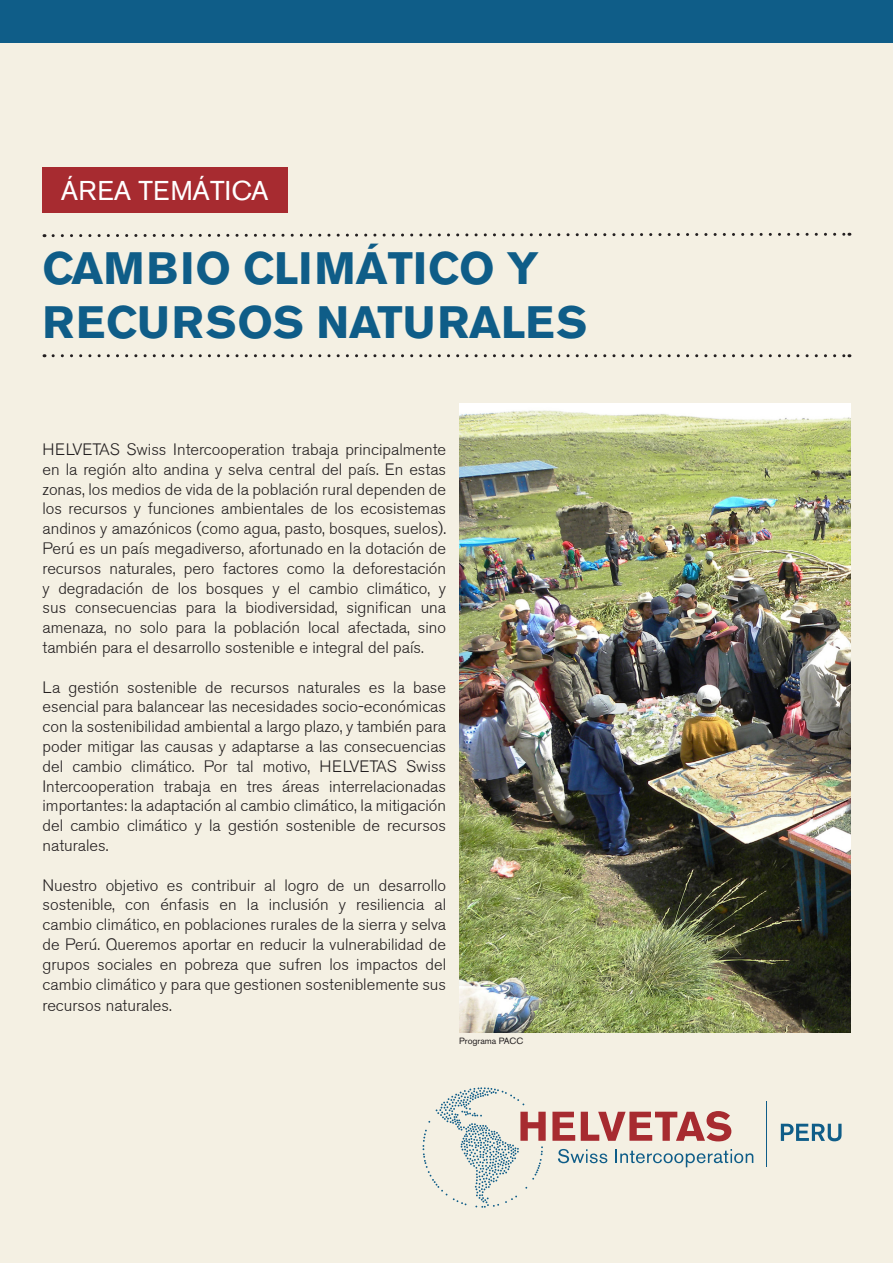
<style>
.page{position:relative;width:893px;height:1263px;background:#f4f0e3}
.page>*{position:absolute;margin:0;border:0;box-sizing:border-box;transform-origin:0 0}
.t1{font:700 45px "Akzidenz Grotesk BE";color:#0f5d88}
.t2{font:27px "Akzidenz Grotesk BE";color:#fff}
.t3{font:300 16.5px/19.8px "Berthold Akzidenz Grotesk BE";color:#231f20;text-align:justify}
.t4{font:9px "Akzidenz Grotesk BE";color:#231f20}
</style>
<div class="page">
<svg style="left:44px;top:232px;width:806px;height:6px"></svg>
<svg style="left:53px;top:354px;width:797px;height:3px"></svg>
<img style="left:459px;top:404px;width:391px;height:628px">
<div style="left:0;top:0;width:893px;height:43px;background:#0f5d88"></div>
<div style="left:43px;top:167px;width:245px;height:45px;background:#a72b30"></div>
<svg style="left:552px;top:1112px;width:23px;height:29px"></svg>
<svg style="left:581px;top:1111px;width:150px;height:30px"></svg>
<hr style="left:766px;top:1102px;width:1px;height:65px;background:#0f5d88">
<svg style="left:422px;top:1087px;width:124px;height:121px"></svg>
<svg style="left:558px;top:1149px;width:49px;height:14px"></svg>
<svg style="left:615px;top:1149px;width:138px;height:18px"></svg>
<svg style="left:781px;top:1124px;width:60px;height:17px"></svg>
<p class="t2" style="left:61px;top:174px;width:209px">ÁREA TEMÁTICA</p>
<p class="t1" style="left:43px;top:243px;width:498px">CAMBIO CLIMÁTICO Y</p>
<p class="t1" style="left:43px;top:297px;width:546px">RECURSOS NATURALES</p>
<p class="t3" style="left:43px;top:440px;width:405px">HELVETAS Swiss Intercooperation trabaja principalmente en la región alto andina y selva central del país. En estas zonas, los medios de vida de la población rural dependen de los recursos y funciones ambientales de los ecosistemas andinos y amazónicos (como agua, pasto, bosques, suelos).<br>Perú es un país megadiverso, afortunado en la dotación de recursos naturales, pero factores como la deforestación y degradación de los bosques y el cambio climático, y sus consecuencias para la biodiversidad, significan una amenaza, no solo para la población local afectada, sino también para el desarrollo sostenible e integral del país.</p>
<p class="t3" style="left:43px;top:677px;width:405px">La gestión sostenible de recursos naturales es la base esencial para balancear las necesidades socio-económicas con la sostenibilidad ambiental a largo plazo, y también para poder mitigar las causas y adaptarse a las consecuencias del cambio climático. Por tal motivo, HELVETAS Swiss Intercooperation trabaja en tres áreas interrelacionadas importantes: la adaptación al cambio climático, la mitigación del cambio climático y la gestión sostenible de recursos naturales.</p>
<p class="t3" style="left:43px;top:875px;width:405px">Nuestro objetivo es contribuir al logro de un desarrollo sostenible, con énfasis en la inclusión y resiliencia al cambio climático, en poblaciones rurales de la sierra y selva de Perú. Queremos aportar en reducir la vulnerabilidad de grupos sociales en pobreza que sufren los impactos del cambio climático y para que gestionen sosteniblemente sus</p>
<p class="t3" style="left:43px;top:996px;width:131px">recursos naturales.</p>
<p class="t4" style="left:459px;top:1036px;width:65px">Programa PACC</p>
</div>
